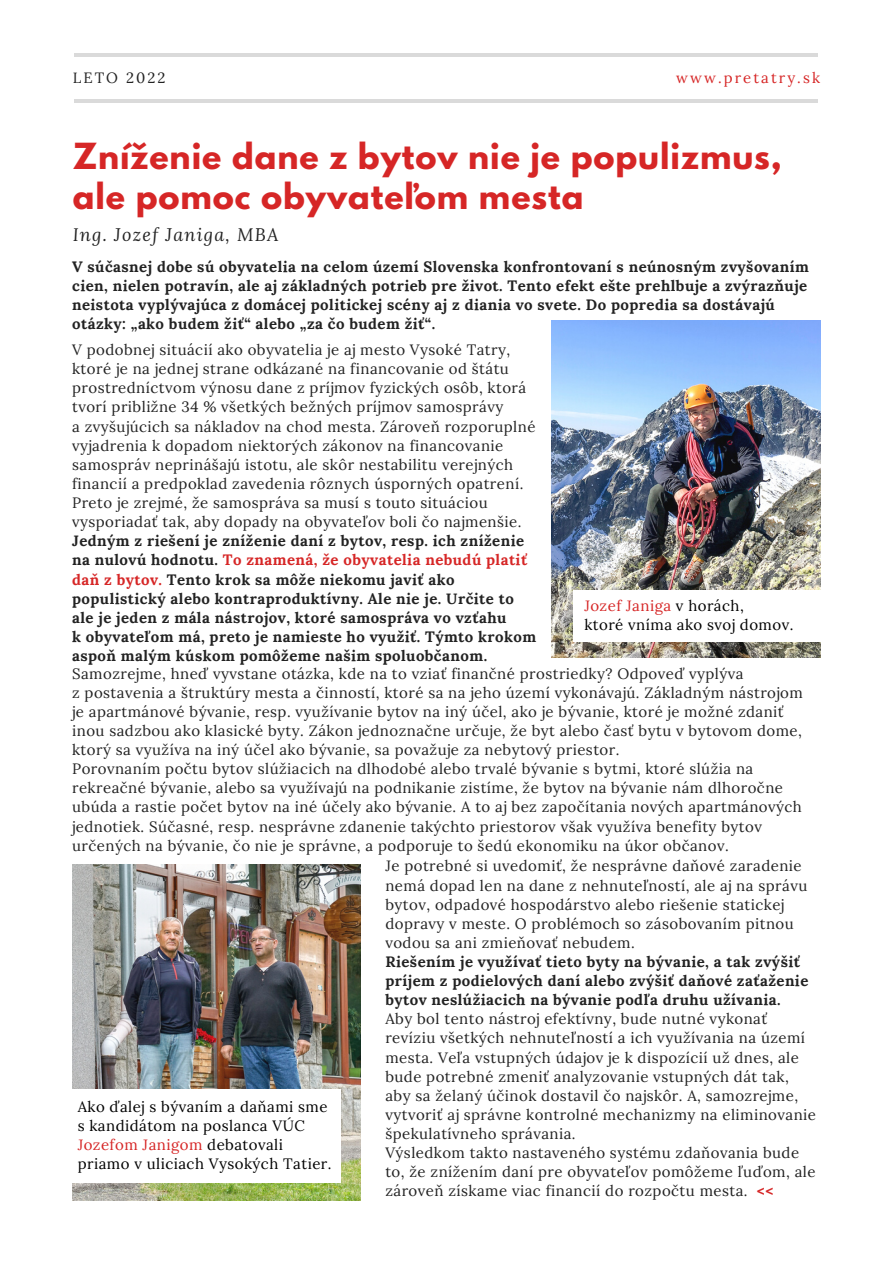
<style>
.page{position:relative;width:893px;height:1264px;background:#fff}
.page>*{position:absolute;margin:0;border:0;box-sizing:border-box;transform-origin:0 0}
.t1{font:700 31.8px/40.5px "League Spartan";letter-spacing:.03em;color:#d62626}
.t2{font:italic 18px "Lora";letter-spacing:.07em;color:#222}
.t3{font:15px/19px "Lora";letter-spacing:.03em;color:#222}
.t4{font:700 15px/19px "Lora";letter-spacing:.03em;color:#222}
.t5{font:15px/19px "Lora";letter-spacing:.03em;color:#000}
.t6{font:14.85px "Lora";letter-spacing:.14em;color:#d62626}
.t7{font:14.85px "Lora";letter-spacing:.14em;color:#222}
.s1{color:#d62626}
.s2{font-weight:700;color:#d62626}
</style>
<div class="page">
<hr style="left:74px;top:99px;width:743px;height:3px;background:#000">
<hr style="left:74px;top:53px;width:743px;height:4px;background:#dadada">
<img style="left:73px;top:864px;width:287px;height:336px">
<div style="left:0;top:1089px;width:341px;height:93px;background:#fff"></div>
<img style="left:551px;top:321px;width:269px;height:336px">
<div style="left:573px;top:589px;width:299px;height:52px;background:#fff"></div>
<p class="t7" style="left:73px;top:68px;width:94px">LETO 2022</p>
<p class="t6" style="left:676px;top:68px;width:145px">www.pretatry.sk</p>
<h1 class="t1" style="left:73px;top:140px;width:710px">Zníženie dane z bytov nie je populizmus, ale pomoc obyvateľom mesta</h1>
<p class="t2" style="left:73px;top:223px;width:207px">Ing. Jozef Janiga, MBA</p>
<p class="t4" style="left:72px;top:257px;width:738px">V súčasnej dobe sú obyvatelia na celom území Slovenska konfrontovaní s neúnosným zvyšovaním cien, nielen potravín, ale aj základných potrieb pre život. Tento efekt ešte prehlbuje a zvýrazňuje neistota vyplývajúca z domácej politickej scény aj z diania vo svete. Do popredia sa dostávajú otázky: „ako budem žiť“ alebo „za čo budem žiť“.</p>
<p class="t3" style="left:72px;top:340px;width:465px">V podobnej situácií ako obyvatelia je aj mesto Vysoké Tatry, ktoré je na jednej strane odkázané na financovanie od štátu prostredníctvom výnosu dane z príjmov fyzických osôb, ktorá tvorí približne 34 % všetkých bežných príjmov samosprávy<br>a zvyšujúcich sa nákladov na chod mesta. Zároveň rozporuplné vyjadrenia k dopadom niektorých zákonov na financovanie samospráv neprinášajú istotu, ale skôr nestabilitu verejných financií a predpoklad zavedenia rôznych úsporných opatrení.<br>Preto je zrejmé, že samospráva sa musí s touto situáciou vysporiadať tak, aby dopady na obyvateľov boli čo najmenšie.</p>
<p class="t4" style="left:72px;top:531px;width:465px">Jedným z riešení je zníženie daní z bytov, resp. ich zníženie na nulovú hodnotu. <span class="s1">To znamená, že obyvatelia nebudú platiť daň z bytov.</span> Tento krok sa môže niekomu javiť ako populistický alebo kontraproduktívny. Ale nie je. Určite to ale je jeden z mála nástrojov, ktoré samospráva vo vzťahu<br>k obyvateľom má, preto je namieste ho využiť. Týmto krokom aspoň malým kúskom pomôžeme našim spoluobčanom.</p>
<p class="t5" style="left:584px;top:596px;width:210px"><span class="s1">Jozef Janiga</span> v horách,<br>ktoré vníma ako svoj domov.</p>
<p class="t3" style="left:72px;top:663px;width:732px">Samozrejme, hneď vyvstane otázka, kde na to vziať finančné prostriedky? Odpoveď vyplýva<br>z postavenia a štruktúry mesta a činností, ktoré sa na jeho území vykonávajú. Základným nástrojom je apartmánové bývanie, resp. využívanie bytov na iný účel, ako je bývanie, ktoré je možné zdaniť inou sadzbou ako klasické byty. Zákon jednoznačne určuje, že byt alebo časť bytu v bytovom dome, ktorý sa využíva na iný účel ako bývanie, sa považuje za nebytový priestor.<br>Porovnaním počtu bytov slúžiacich na dlhodobé alebo trvalé bývanie s bytmi, ktoré slúžia na rekreačné bývanie, alebo sa využívajú na podnikanie zistíme, že bytov na bývanie nám dlhoročne ubúda a rastie počet bytov na iné účely ako bývanie. A to aj bez započítania nových apartmánových jednotiek. Súčasné, resp. nesprávne zdanenie takýchto priestorov však využíva benefity bytov určených na bývanie, čo nie je správne, a podporuje to šedú ekonomiku na úkor občanov.</p>
<p class="t5" style="left:78px;top:1096px;width:255px">Ako ďalej s bývaním a daňami sme s kandidátom na poslanca VÚC<br><span class="s1">Jozefom Janigom</span> debatovali priamo v uliciach Vysokých Tatier.</p>
<p class="t3" style="left:385px;top:856px;width:423px">Je potrebné si uvedomiť, že nesprávne daňové zaradenie nemá dopad len na dane z nehnuteľností, ale aj na správu bytov, odpadové hospodárstvo alebo riešenie statickej dopravy v meste. O problémoch so zásobovaním pitnou vodou sa ani zmieňovať nebudem.</p>
<p class="t4" style="left:385px;top:952px;width:424px">Riešením je využívať tieto byty na bývanie, a tak zvýšiť príjem z podielových daní alebo zvýšiť daňové zaťaženie bytov neslúžiacich na bývanie podľa druhu užívania.</p>
<p class="t3" style="left:385px;top:1009px;width:432px">Aby bol tento nástroj efektívny, bude nutné vykonať revíziu všetkých nehnuteľností a ich využívania na území mesta. Veľa vstupných údajov je k dispozícií už dnes, ale bude potrebné zmeniť analyzovanie vstupných dát tak, aby sa želaný účinok dostavil čo najskôr. A, samozrejme, vytvoriť aj správne kontrolné mechanizmy na eliminovanie špekulatívneho správania.<br>Výsledkom takto nastaveného systému zdaňovania bude to, že znížením daní pre obyvateľov pomôžeme ľuďom, ale zároveň získame viac financií do rozpočtu mesta. <span class="s2">&lt;&lt;</span></p>
</div>
